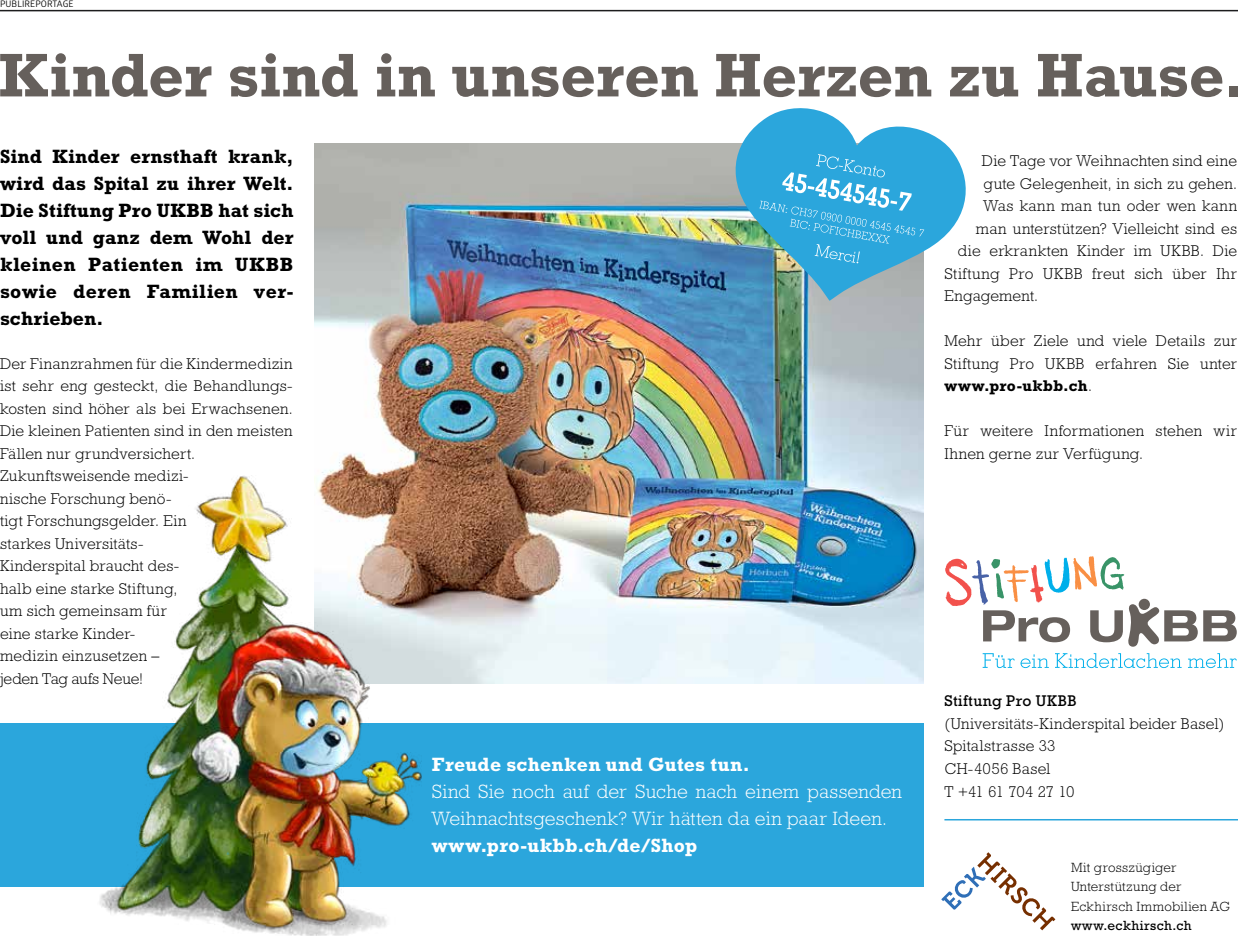
<style>
.page{position:relative;width:1238px;height:936px;background:#fff}
.page>*{position:absolute;margin:0;border:0;box-sizing:border-box;transform-origin:0 0}
.t1{font:700 62.55px "Rockwell Std";letter-spacing:-.005em;color:#66605c}
.t2{font:700 19.5px/27px "Rockwell Std";letter-spacing:.02em;color:#000;text-align:justify}
.t3{font:300 19.5px/27px "Rockwell Std";letter-spacing:.01em;color:#fff}
.t4{font:700 19.5px "Rockwell Std";letter-spacing:.01em;color:#fff}
.t5{font:300 15.75px/22.5px "Rockwell Std";letter-spacing:.015em;color:#000}
.t6{font:15.75px "Rockwell Std";letter-spacing:.025em;color:#000}
.t7{font:300 13.5px/19.5px "Rockwell Std";letter-spacing:.02em;color:#000}
.t8{font:13.5px "Rockwell Std";letter-spacing:.03em;color:#000}
.t9{font:9px "Glober";letter-spacing:.01em;color:#000}
.s1{font-weight:700}
</style>
<div class="page">
<div style="left:0;top:723px;width:593px;height:163px;background:#2ba6dc"></div>
<hr style="left:0;top:10px;width:1237px;height:1px;background:#1c1c1d">
<svg style="left:941px;top:852px;width:114px;height:78px"></svg>
<svg style="left:982px;top:653px;width:32px;height:15px"></svg>
<svg style="left:1020px;top:654px;width:28px;height:14px"></svg>
<svg style="left:1055px;top:653px;width:126px;height:15px"></svg>
<svg style="left:1188px;top:653px;width:48px;height:15px"></svg>
<svg style="left:1203px;top:610px;width:33px;height:31px"></svg>
<svg style="left:945px;top:556px;width:252px;height:90px"></svg>
<img style="left:315px;top:144px;width:608px;height:540px">
<div style="left:283px;top:723px;width:640px;height:163px;background:#2ba6dc"></div>
<img style="left:97px;top:475px;width:324px;height:460px">
<hr style="left:944px;top:819px;width:293px;height:1px;background:#2ba6dc">
<svg style="left:724px;top:108px;width:242px;height:193px"></svg>
<svg style="left:759px;top:154px;width:165px;height:109px"></svg>
<p class="t9" style="left:0;top:-3px;width:75px">PUBLIREPORTAGE</p>
<h1 class="t1" style="left:-1px;top:38px;width:1247px">Kinder sind in unseren Herzen zu Hause.</h1>
<p class="t2" style="left:0;top:143px;width:295px">Sind Kinder ernsthaft krank, wird das Spital zu ihrer Welt.<br>Die Stiftung Pro UKBB hat sich voll und ganz dem Wohl der kleinen Patienten im UKBB sowie deren Familien ver&shy;schrieben.</p>
<p class="t5" style="left:0;top:352px;width:294px">Der Finanzrahmen für die Kindermedizin ist sehr eng gesteckt, die Behandlungs&shy;kosten sind höher als bei Erwachsenen.<br>Die kleinen Patienten sind in den meisten<br>Fällen nur grundversichert.<br>Zukunftsweisende medizi-<br>nische Forschung benö-<br>tigt Forschungsgelder. Ein<br>starkes Universitäts-<br>Kinderspital braucht des-<br>halb eine starke Stiftung,<br>um sich gemeinsam für<br>eine starke Kinder-<br>medizin einzusetzen –<br>jeden Tag aufs Neue!</p>
<p class="t5" style="left:981px;top:149px;width:257px">Die Tage vor Weihnachten sind eine</p>
<p class="t5" style="left:983px;top:172px;width:255px">gute Gelegenheit, in sich zu gehen.</p>
<p class="t5" style="left:983px;top:194px;width:255px">Was kann man tun oder wen kann</p>
<p class="t5" style="left:975px;top:217px;width:263px">man unterstützen? Vielleicht sind es</p>
<p class="t5" style="left:957px;top:239px;width:280px">die erkrankten Kinder im UKBB. Die</p>
<p class="t5" style="left:944px;top:262px;width:294px">Stiftung Pro UKBB freut sich über Ihr</p>
<p class="t5" style="left:944px;top:284px;width:95px">Engagement.</p>
<p class="t5" style="left:944px;top:329px;width:294px;text-align:justify">Mehr über Ziele und viele Details zur Stiftung Pro UKBB erfahren Sie unter <span class="s1">www.pro-ukbb.ch</span>.</p>
<p class="t5" style="left:944px;top:419px;width:294px">Für weitere Informationen stehen wir<br>Ihnen gerne zur Verfügung.</p>
<p class="t4" style="left:432px;top:752px;width:319px">Freude schenken und Gutes tun.</p>
<p class="t3" style="left:432px;top:777px;width:471px">Sind Sie noch auf der Suche nach einem passenden<br>Weihnachtsgeschenk? Wir hätten da ein paar Ideen.</p>
<p class="t4" style="left:432px;top:833px;width:267px">www.pro-ukbb.ch/de/Shop</p>
<p class="t6" style="left:944px;top:692px;width:134px">Stiftung Pro UKBB</p>
<p class="t5" style="left:944px;top:712px;width:281px">(Universitäts-Kinderspital beider Basel)<br>Spitalstrasse 33<br>CH-4056 Basel<br>T +41 61 704 27 10</p>
<p class="t7" style="left:1070px;top:857px;width:160px">Mit grosszügiger<br>Unterstützung der<br>Eckhirsch Immobilien AG</p>
<p class="t8" style="left:1070px;top:917px;width:122px">www.eckhirsch.ch</p>
</div>
